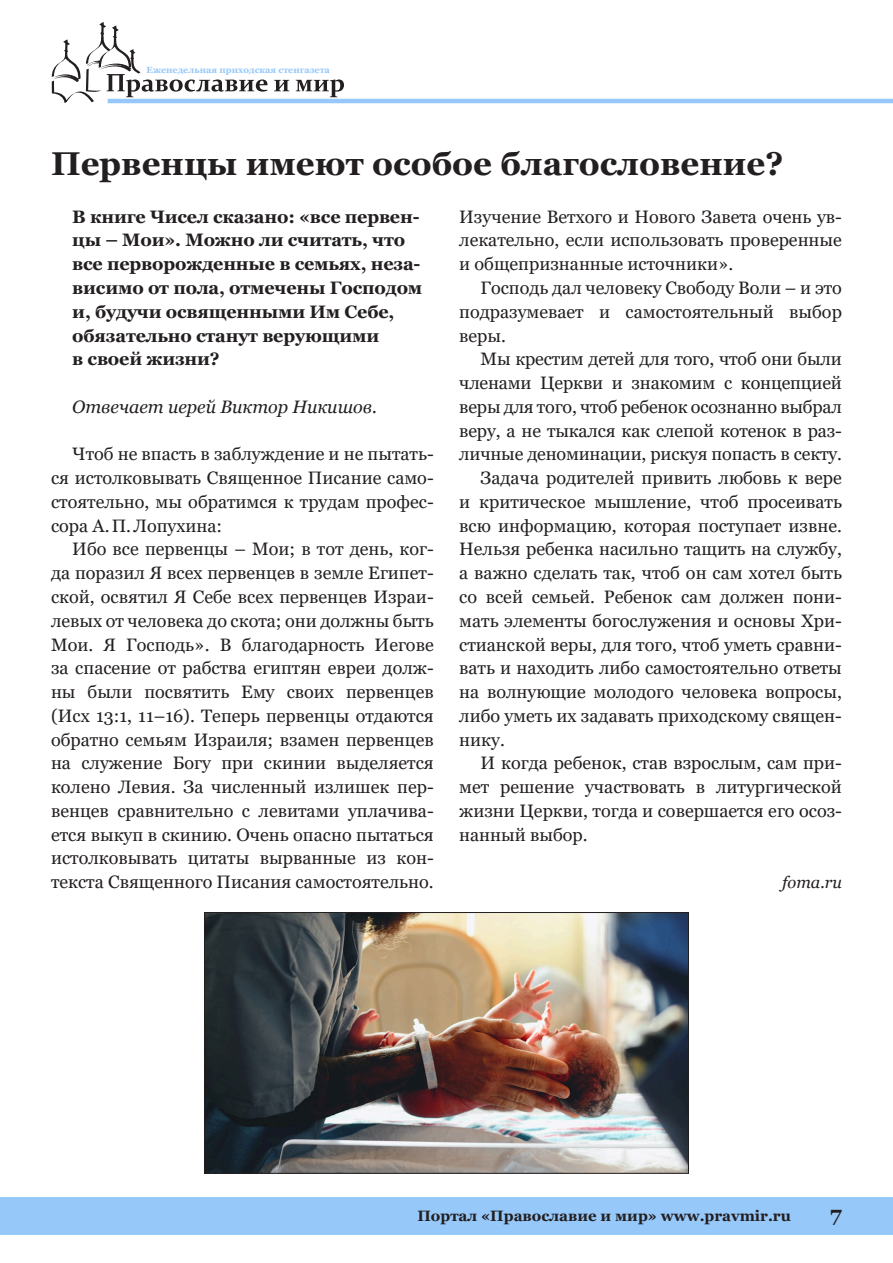
<style>
.page{position:relative;width:893px;height:1263px;background:#fff}
.page>*{position:absolute;margin:0;border:0;box-sizing:border-box;transform-origin:0 0}
.Zagolovok{font:700 33px "Georgia";color:#231f20}
.t1{font:700 21px "Georgia";color:#231f20}
.Text{font:18px/23.7px "Georgia";color:#231f20;text-align:justify}
.text_vopros{font:700 18px/23.7px "Georgia";letter-spacing:-.01em;color:#231f20}
.text_otvechaet{font:italic 18px "Georgia";color:#231f20}
.Bibliography{font:italic 16.5px "Georgia";color:#231f20}
.t2{font:700 15px "Georgia";color:#231f20}
.t3{font:700 9px "Georgia";color:#96c8fa}
</style>
<div class="page">
<svg style="left:52px;top:22px;width:215px;height:81px"></svg>
<svg style="left:274px;top:80px;width:15px;height:11px"></svg>
<svg style="left:296px;top:79px;width:48px;height:18px"></svg>
<hr style="left:108px;top:99px;width:785px;height:4px;background:#96c8fa">
<div style="left:0;top:1197px;width:893px;height:37px;background:#96c8fa"></div>
<img style="left:206px;top:914px;width:481px;height:258px">
<div style="left:204px;top:912px;width:485px;height:262px;border:1px solid #231f20"></div>
<p class="t3" style="left:147px;top:64px;width:185px">Еженедельная приходская стенгазета</p>
<p class="Zagolovok" style="left:51px;top:142px;width:734px">Первенцы имеют особое благословение?</p>
<p class="text_vopros" style="left:72px;top:205px;width:352px">В книге Чисел сказано: «все первен&shy;цы – Мои». Можно ли считать, что все перворожденные в семьях, неза&shy;висимо от пола, отмечены Господом и, будучи освященными Им Себе, обязательно станут верующими<br>в своей жизни?</p>
<p class="text_otvechaet" style="left:72px;top:395px;width:306px">Отвечает иерей Виктор Никишов.</p>
<p class="Text" style="left:51px;top:443px;width:384px;text-indent:21px">Чтоб не впасть в заблуждение и не пытать&shy;ся истолковывать Священное Писание само&shy;стоятельно, мы обратимся к трудам профес&shy;сора А.П.Лопухина:</p>
<p class="Text" style="left:51px;top:538px;width:384px;text-indent:21px">Ибо все первенцы – Мои; в тот день, ког&shy;да поразил Я всех первенцев в земле Египет&shy;ской, освятил Я Себе всех первенцев Израи&shy;левых от человека до скота; они должны быть Мои. Я Господь». В благодарность Иегове за спасение от рабства египтян евреи долж&shy;ны были посвятить Ему своих первенцев (Исх 13:1, 11–16). Теперь первенцы отдаются обратно семьям Израиля; взамен первенцев на служение Богу при скинии выделяется колено Левия. За численный излишек пер&shy;венцев сравнительно с левитами уплачива&shy;ется выкуп в скинию. Очень опасно пытаться истолковывать цитаты вырванные из кон&shy;текста Священного Писания самостоятельно.</p>
<p class="Text" style="left:459px;top:205px;width:384px">Изучение Ветхого и Нового Завета очень ув&shy;лекательно, если использовать проверенные и общепризнанные источники».</p>
<p class="Text" style="left:459px;top:276px;width:384px;text-indent:21px">Господь дал человеку Свободу Воли – и это подразумевает и самостоятельный выбор веры.</p>
<p class="Text" style="left:459px;top:348px;width:384px;text-indent:21px">Мы крестим детей для того, чтоб они были членами Церкви и знакомим с концепцией веры для того, чтоб ребенок осознанно выбрал веру, а не тыкался как слепой котенок в раз&shy;личные деноминации, рискуя попасть в секту.</p>
<p class="Text" style="left:459px;top:466px;width:384px;text-indent:21px">Задача родителей привить любовь к вере и критическое мышление, чтоб просеивать всю информацию, которая поступает извне.<br>Нельзя ребенка насильно тащить на службу, а важно сделать так, чтоб он сам хотел быть со всей семьей. Ребенок сам должен пони&shy;мать элементы богослужения и основы Хри&shy;стианской веры, для того, чтоб уметь сравни&shy;вать и находить либо самостоятельно ответы на волнующие молодого человека вопросы, либо уметь их задавать приходскому священ&shy;нику.</p>
<p class="Text" style="left:459px;top:752px;width:384px;text-indent:21px">И когда ребенок, став взрослым, сам при&shy;мет решение участвовать в литургической жизни Церкви, тогда и совершается его осоз&shy;нанный выбор.</p>
<p class="Bibliography" style="left:782px;top:872px;width:61px">foma.ru</p>
<p class="t2" style="left:417px;top:1206px;width:375px">Портал «Православие и мир» www.pravmir.ru</p>
<p class="t1" style="left:830px;top:1200px;width:13px">7</p>
</div>
